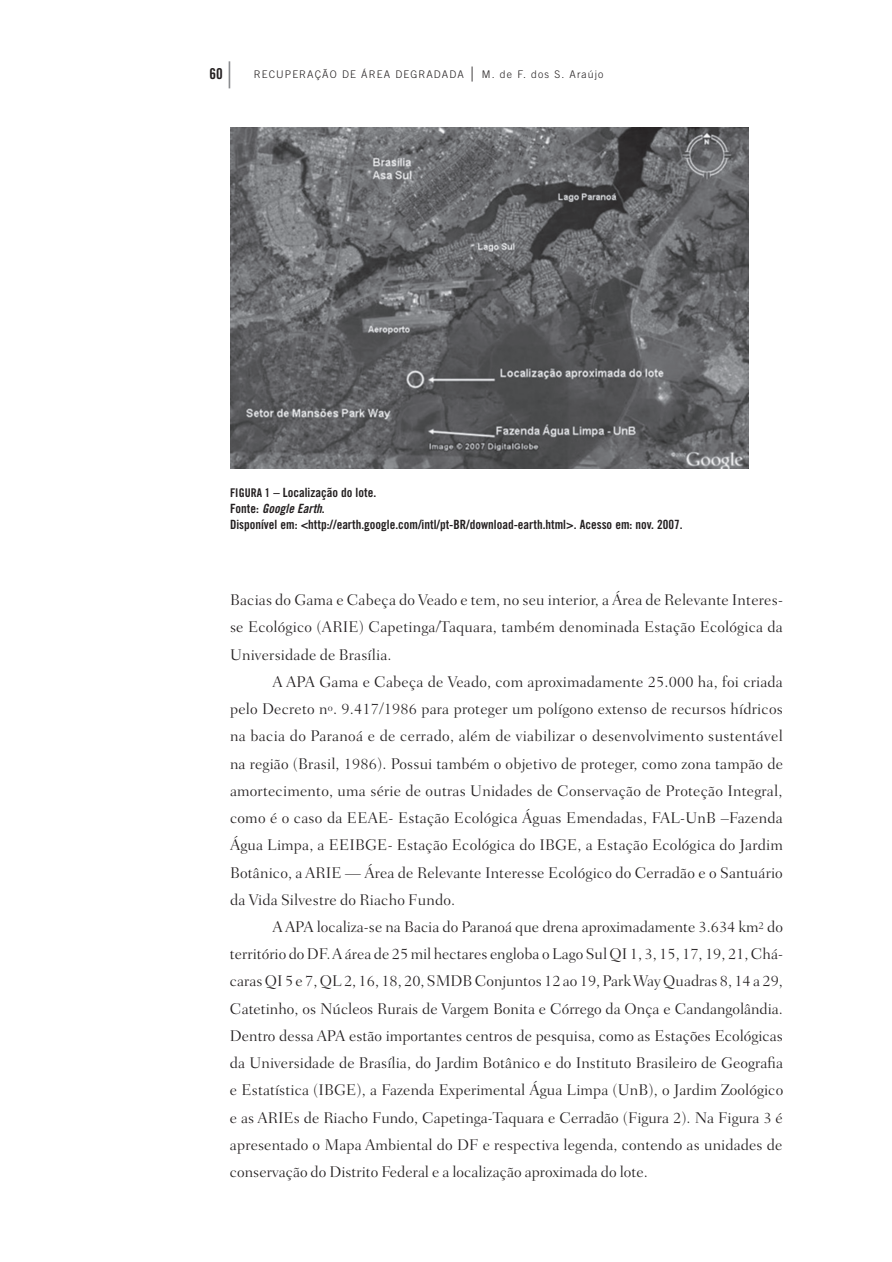
<style>
.page{position:relative;width:892px;height:1262px;background:#fff}
.page>*{position:absolute;margin:0;border:0;box-sizing:border-box;transform-origin:0 0}
.t1{font:300 15.75px/27.3px "Fairfield LH";letter-spacing:.01em;color:#231f20;text-align:justify}
.t2{font:15px "Trade Gothic Bold Cond Twenty";color:#231f20}
.t3{font:12.75px "Trade Gothic Bold Cond Twenty";color:#231f20}
.t4{font:12.75px "Trade Gothic Bold Cond Twenty Obl";color:#231f20}
.t5{font:12px "Trade Gothic Bold Cond Twenty";color:#231f20}
.t6{font:300 10.5px "Trade Gothic";letter-spacing:.1em;color:#231f20}
.s1{font-family:"Apple Garamond";font-weight:300;font-size:27px;color:#808285}
.s2{font-family:"Apple Garamond";font-size:15px}
.s3{font-size:12px}
.s4{font-family:"Trade Gothic Bold Cond Twenty"}
</style>
<div class="page">
<img style="left:230px;top:128px;width:518px;height:341px">
<p class="t2" style="left:209px;top:64px;width:28px">60<span class="s1">|</span></p>
<p class="t6" style="left:254px;top:68px;width:16px">RECU</p>
<p class="t6" style="left:285px;top:68px;width:16px">PERA</p>
<p class="t6" style="left:315px;top:68px;width:62px">ÇÃO DE ÁREA</p>
<p class="t6" style="left:395px;top:68px;width:32px">DEGRADADA</p>
<p class="t6" style="left:468px;top:68px;width:136px"><span class="s2">|</span> M. DE F. DOS S. ARAÚJO</p>
<p class="t5" style="left:230px;top:485px;width:12px">Figura</p>
<p class="t3" style="left:265px;top:485px;width:113px"><span class="s3">1</span> – Localização do lote.</p>
<p class="t4" style="left:230px;top:500px;width:96px"><span class="s4">Fonte:</span> Google Earth<span class="s4">.</span></p>
<p class="t3" style="left:230px;top:516px;width:454px">Disponível em: &lt;http://earth.google.com/intl/pt‑BR/download‑earth.html&gt;. Acesso em: nov. 2007.</p>
<p class="t1" style="left:230px;top:586px;width:554px">Bacias do Gama e Cabeça do Veado e tem, no seu interior, a Área de Relevante Interes‑ se Ecológico (ARIE) Capetinga/Taquara, também denominada Estação Ecológica da Universidade de Brasília.</p>
<p class="t1" style="left:230px;top:668px;width:554px;text-indent:43px">A APA Gama e Cabeça de Veado, com aproximadamente 25.000 ha, foi criada pelo Decreto n<sup>o</sup>. 9.417/1986 para proteger um polígono extenso de recursos hídricos na bacia do Paranoá e de cerrado, além de viabilizar o desenvolvimento sustentável na região (Brasil, 1986). Possui também o objetivo de proteger, como zona tampão de amortecimento, uma série de outras Unidades de Conservação de Proteção Integral, como é o caso da EEAE‑ Estação Ecológica Águas Emendadas, FAL‑UnB –Fazenda Água Limpa, a EEIBGE‑ Estação Ecológica do IBGE, a Estação Ecológica do Jardim Botânico, a ARIE — Área de Relevante Interesse Ecológico do Cerradão e o Santuário da Vida Silvestre do Riacho Fundo.</p>
<p class="t1" style="left:230px;top:913px;width:555px;text-indent:43px">A APA localiza‑se na Bacia do Paranoá que drena aproximadamente 3.634 km<sup>2</sup> do território do DF. A área de 25 mil hectares engloba o Lago Sul QI 1, 3, 15, 17, 19, 21, Chá‑ caras QI 5 e 7, QL 2, 16, 18, 20, SMDB Conjuntos 12 ao 19, Park Way Quadras 8, 14 a 29, Catetinho, os Núcleos Rurais de Vargem Bonita e Córrego da Onça e Candangolândia.<br>Dentro dessa APA estão importantes centros de pesquisa, como as Estações Ecológicas da Universidade de Brasília, do Jardim Botânico e do Instituto Brasileiro de Geografia e Estatística (IBGE), a Fazenda Experimental Água Limpa (UnB), o Jardim Zoológico e as ARIEs de Riacho Fundo, Capetinga‑Taquara e Cerradão (Figura 2). Na Figura 3 é apresentado o Mapa Ambiental do DF e respectiva legenda, contendo as unidades de conservação do Distrito Federal e a localização aproximada do lote.</p>
</div>
